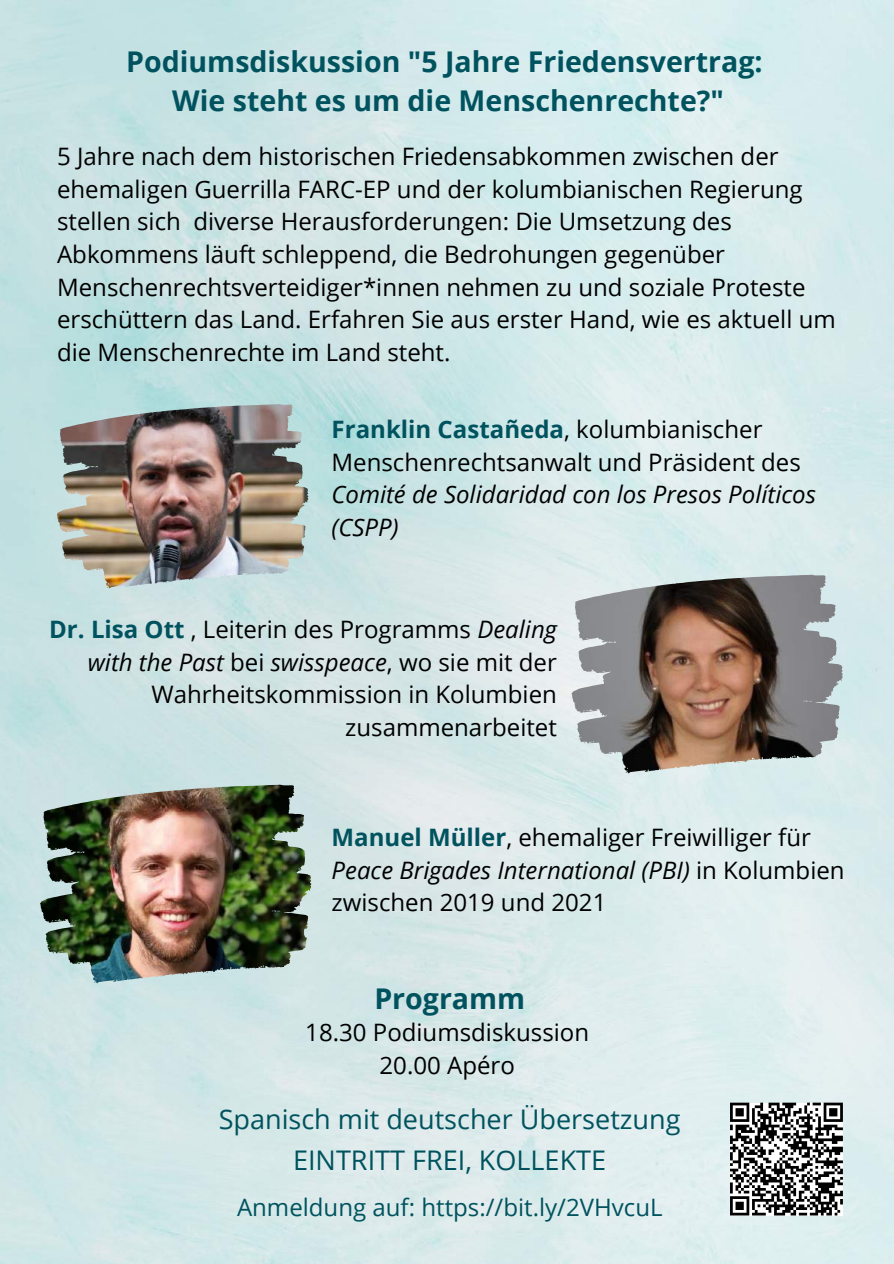
<style>
.page{position:relative;width:894px;height:1264px;background:#fff}
.page>*{position:absolute;margin:0;border:0;box-sizing:border-box;transform-origin:0 0}
.t1{font:700 28.5px/39.5px "Open Sans";color:#00535e;text-align:center}
.t2{font:27px "Open Sans";color:#00535e}
.t3{font:24px/32.7px "Open Sans";color:#000}
.t4{font:italic 24px/32.7px "Open Sans";color:#000}
.t5{font:24px "Open Sans";color:#00535e}
.s1{font-weight:700;color:#00535e}
.s2{font-style:italic}
</style>
<div class="page">
<img style="left:0;top:0;width:893px;height:1263px">
<img style="left:272px;top:414px;width:36px;height:80px">
<img style="left:272px;top:795px;width:39px;height:86px">
<svg style="left:729px;top:1102px;width:113px;height:113px"></svg>
<img style="left:803px;top:585px;width:39px;height:87px">
<p class="t1" style="left:126px;top:41px;width:637px">Podiumsdiskussion "5 Jahre Friedensvertrag:<br>Wie steht es um die Menschenrechte?"</p>
<p class="t3" style="left:57px;top:139px;width:780px">5 Jahre nach dem historischen Friedensabkommen zwischen der ehemaligen Guerrilla FARC-EP und der kolumbianischen Regierung stellen sich diverse Herausforderungen: Die Umsetzung des Abkommens läuft schleppend, die Bedrohungen gegenüber Menschenrechtsverteidiger*innen nehmen zu und soziale Proteste erschüttern das Land. Erfahren Sie aus erster Hand, wie es aktuell um die Menschenrechte im Land steht.</p>
<p class="t3" style="left:331px;top:412px;width:470px"><span class="s1">Franklin Castañeda</span>, kolumbianischer<br>Menschenrechtsanwalt und Präsident des</p>
<p class="t4" style="left:331px;top:477px;width:486px">Comité de Solidaridad con los Presos Políticos (CSPP)</p>
<p class="t3" style="left:49px;top:612px;width:509px;text-align:right"><span class="s1">Dr. Lisa Ott</span> , Leiterin des Programms <span class="s2">Dealing with the Past</span> bei <span class="s2">swisspeace</span>, wo sie mit der Wahrheitskommission in Kolumbien zusammenarbeitet</p>
<p class="t3" style="left:331px;top:820px;width:514px"><span class="s1">Manuel Müller</span>, ehemaliger Freiwilliger für<br><span class="s2">Peace Brigades International (PBI)</span> in Kolumbien zwischen 2019 und 2021</p>
<p class="t1" style="left:374px;top:977px;width:152px">Programm</p>
<p class="t3" style="left:305px;top:1015px;width:285px;text-align:center">18.30 Podiumsdiskussion<br>20.00 Apéro</p>
<p class="t2" style="left:219px;top:1100px;width:463px">Spanisch mit deutscher Übersetzung</p>
<p class="t2" style="left:293px;top:1141px;width:314px">EINTRITT FREI, KOLLEKTE</p>
<p class="t5" style="left:237px;top:1190px;width:427px">Anmeldung auf: https://bit.ly/2VHvcuL</p>
</div>
